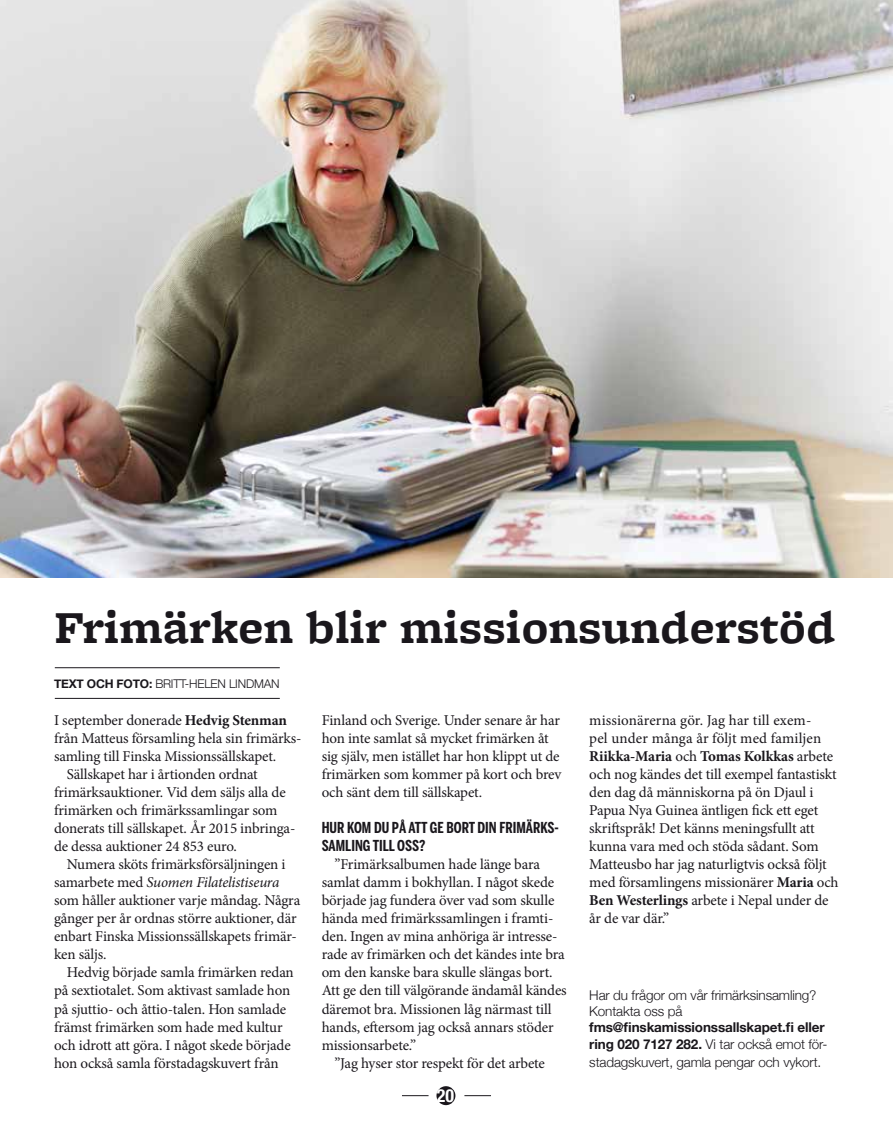
<style>
.page{position:relative;width:893px;height:1127px;background:#fff}
.page>*{position:absolute;margin:0;border:0;box-sizing:border-box;transform-origin:0 0}
.t1{font:700 47.55px "Freight Micro Pro";color:#1a171c}
.t2{font:700 condensed 18px "Helvetica Neue LT Std";color:#fff}
.t3{font:15px/18px "Minion Pro";letter-spacing:-.01em;color:#1a171c}
.t4{font:700 15px/18px "Benton Sans Comp";color:#1a171c}
.t5{font:italic 15px "Minion Pro";letter-spacing:-.02em;color:#1a171c}
.t6{font:300 13.5px/16.2px "Helvetica Neue";letter-spacing:-.01em;color:#1a171c}
.t7{font:700 13.5px/16.2px "Helvetica Neue";letter-spacing:-.01em;color:#1a171c}
.t8{font:300 12px "Helvetica Neue";letter-spacing:-.015em;color:#1a171c}
.s1{font-weight:700}
.s2{font-style:normal}
.s3{font-weight:300}
</style>
<div class="page">
<div style="left:436px;top:1086px;width:19px;height:19px;background:#1a171c;border-radius:50%"></div>
<svg style="left:402px;top:1095px;width:27px;height:1px"></svg>
<svg style="left:464px;top:1095px;width:27px;height:1px"></svg>
<img style="left:0;top:0;width:893px;height:577px">
<hr style="left:55px;top:667px;width:225px;height:1px;background:#1a171c">
<hr style="left:55px;top:698px;width:225px;height:1px;background:#1a171c">
<h1 class="t1" style="left:54px;top:594px;width:783px">Frimärken blir missionsunderstöd</h1>
<p class="t8" style="left:54px;top:673px;width:227px"><span class="s1">TEXT OCH FOTO:</span> BRITT-HELEN LINDMAN</p>
<p class="t3" style="left:54px;top:712px;width:234px">I september donerade <span class="s1">Hedvig Stenman</span></p>
<p class="t3" style="left:54px;top:730px;width:249px">från Matteus församling hela sin frimärks-</p>
<p class="t3" style="left:54px;top:748px;width:224px">samling till Finska Missionssällskapet.</p>
<p class="t3" style="left:67px;top:766px;width:193px">Sällskapet har i årtionden ordnat</p>
<p class="t3" style="left:54px;top:784px;width:233px">frimärksauktioner. Vid dem säljs alla de</p>
<p class="t3" style="left:54px;top:802px;width:225px">frimärken och frimärkssamlingar som</p>
<p class="t3" style="left:54px;top:820px;width:243px">donerats till sällskapet. År 2015 inbringa-</p>
<p class="t3" style="left:54px;top:838px;width:184px">de dessa auktioner 24 853 euro.</p>
<p class="t3" style="left:67px;top:856px;width:220px">Numera sköts frimärksförsäljningen i</p>
<p class="t5" style="left:54px;top:872px;width:227px"><span class="s2">samarbete med</span> Suomen Filatelistiseura</p>
<p class="t3" style="left:54px;top:892px;width:248px">som håller auktioner varje måndag. Några</p>
<p class="t3" style="left:54px;top:910px;width:244px">gånger per år ordnas större auktioner, där</p>
<p class="t3" style="left:54px;top:928px;width:244px">enbart Finska Missionssällskapets frimär-</p>
<p class="t3" style="left:54px;top:946px;width:54px">ken säljs.</p>
<p class="t3" style="left:67px;top:964px;width:229px">Hedvig började samla frimärken redan</p>
<p class="t3" style="left:54px;top:982px;width:238px">på sextiotalet. Som aktivast samlade hon</p>
<p class="t3" style="left:54px;top:1000px;width:234px">på sjuttio- och åttio-talen. Hon samlade</p>
<p class="t3" style="left:54px;top:1018px;width:230px">främst frimärken som hade med kultur</p>
<p class="t3" style="left:54px;top:1036px;width:238px">och idrott att göra. I något skede började</p>
<p class="t3" style="left:54px;top:1054px;width:226px">hon också samla förstadagskuvert från</p>
<p class="t3" style="left:322px;top:712px;width:241px">Finland och Sverige. Under senare år har hon inte samlat så mycket frimärken åt sig själv, men istället har hon klippt ut de frimärken som kommer på kort och brev och sänt dem till sällskapet.</p>
<p class="t4" style="left:322px;top:819px;width:239px">HUR KOM DU PÅ ATT GE BORT DIN FRIMÄRKS-<br>SAMLING TILL OSS?</p>
<p class="t3" style="left:322px;top:856px;width:247px;text-indent:13px">”Frimärksalbumen hade länge bara samlat damm i bokhyllan. I något skede började jag fundera över vad som skulle hända med frimärkssamlingen i framti&shy;den. Ingen av mina anhöriga är intresse&shy;rade av frimärken och det kändes inte bra om den kanske bara skulle slängas bort.<br>Att ge den till välgörande ändamål kändes däremot bra. Missionen låg närmast till hands, eftersom jag också annars stöder missionsarbete.”</p>
<p class="t3" style="left:334px;top:1054px;width:212px">”Jag hyser stor respekt för det arbete</p>
<p class="t2" style="left:437px;top:1085px;width:19px">20</p>
<p class="t3" style="left:589px;top:712px;width:251px">missionärerna gör. Jag har till exem-<br>pel under många år följt med familjen <span class="s1">Riikka-Maria</span> och <span class="s1">Tomas Kolkkas</span> arbete och nog kändes det till exempel fantastiskt den dag då människorna på ön Djaul i Papua Nya Guinea äntligen fick ett eget skriftspråk! Det känns meningsfullt att kunna vara med och stöda sådant. Som Matteusbo har jag naturligtvis också följt med församlingens missionärer <span class="s1">Maria</span> och <span class="s1">Ben Westerlings</span> arbete i Nepal under de år de var där.”</p>
<p class="t6" style="left:589px;top:986px;width:229px">Har du frågor om vår frimärksinsamling?<br>Kontakta oss på</p>
<p class="t7" style="left:589px;top:1020px;width:240px">fms@finskamissionssallskapet.fi eller ring 020 7127 282. <span class="s3">Vi tar också emot för-</span></p>
<p class="t6" style="left:589px;top:1053px;width:233px">stadagskuvert, gamla pengar och vykort.</p>
</div>
